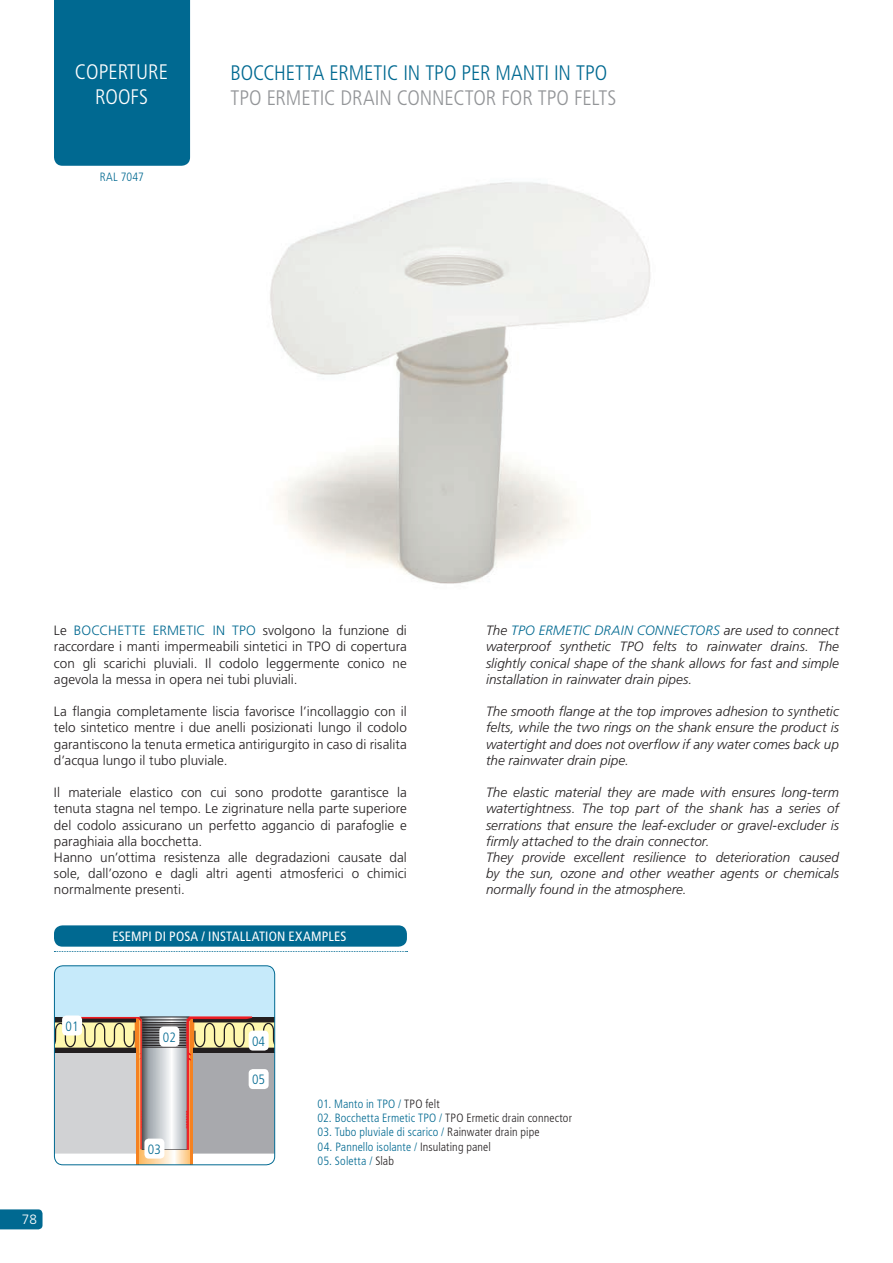
<style>
.page{position:relative;width:893px;height:1263px;background:#fff}
.page>*{position:absolute;margin:0;border:0;box-sizing:border-box;transform-origin:0 0}
.t1{font:300 condensed 21px "Frutiger LT Std";letter-spacing:-.005em;color:#939598}
.t2{font:300 condensed 21px "Frutiger LT Std";letter-spacing:-.005em;color:#006991}
.t3{font:300 condensed 21px/25.2px "Frutiger LT Std";color:#fff;text-align:center}
.t4{font:300 13.5px/16.2px "Frutiger LT Std";color:#231f20;text-align:justify}
.t5{font:italic 300 13.5px/16.2px "Frutiger LT Std";color:#231f20;text-align:justify}
.t6{font:condensed 13.5px "Frutiger LT Std";letter-spacing:.01em;color:#fff}
.t7{font:300 condensed 13.5px "Frutiger LT Std";color:#006991}
.t8{font:300 13.5px "Frutiger LT Std";color:#fff}
.t9{font:300 condensed 12px "Frutiger LT Std";letter-spacing:.01em;color:#006991}
.t10{font:300 condensed 12px "Frutiger LT Std";letter-spacing:.01em;color:#231f20}
.s1{color:#006991}
.s2{color:#231f20}
</style>
<div class="page">
<div style="left:54px;top:966px;width:221px;height:51px;background:#c6eafa"></div>
<svg style="left:54px;top:1016px;width:221px;height:149px;background:#bfb5ab"></svg>
<div style="left:54px;top:965px;width:221px;height:200px;border:1px solid #006991;border-radius:9px"></div>
<img style="left:270px;top:182px;width:381px;height:402px">
<div style="left:62px;top:1015px;width:20px;height:20px;background:#fff;border-radius:4px"></div>
<div style="left:159px;top:1026px;width:20px;height:20px;background:#fff;border-radius:4px"></div>
<div style="left:249px;top:1030px;width:20px;height:20px;background:#fff;border-radius:4px"></div>
<div style="left:249px;top:1069px;width:20px;height:20px;background:#fff;border-radius:4px"></div>
<div style="left:144px;top:1138px;width:20px;height:20px;background:#fff;border-radius:4px"></div>
<svg style="left:0;top:1209px;width:43px;height:20px"></svg>
<div style="left:54px;top:0;width:136px;height:166px;background:#006991"></div>
<div style="left:54px;top:925px;width:353px;height:22px;background:#006991;border-radius:9px"></div>
<svg style="left:54px;top:951px;width:354px;height:1px"></svg>
<h1 class="t3" style="left:75px;top:59px;width:95px">COPERTURE<br>ROOFS</h1>
<p class="t9" style="left:100px;top:170px;width:46px">RAL 7047</p>
<h1 class="t2" style="left:230px;top:60px;width:378px">BOCCHETTA ERMETIC IN TPO PER MANTI IN TPO</h1>
<h1 class="t1" style="left:230px;top:86px;width:387px">TPO ERMETIC DRAIN CONNECTOR FOR TPO FELTS</h1>
<p class="t4" style="left:54px;top:623px;width:354px">Le <span class="s1">BOCCHETTE ERMETIC IN TPO</span> svolgono la funzione di raccordare i manti impermeabili sintetici in TPO di copertura con gli scarichi pluviali. Il codolo leggermente conico ne agevola la messa in opera nei tubi pluviali.</p>
<p class="t4" style="left:54px;top:704px;width:354px">La flangia completamente liscia favorisce l’incollaggio con il telo sintetico mentre i due anelli posizionati lungo il codolo garantiscono la tenuta ermetica antirigurgito in caso di risalita d’acqua lungo il tubo pluviale.</p>
<p class="t4" style="left:54px;top:785px;width:354px;text-align:left">Il materiale elastico con cui sono prodotte garantisce la tenuta stagna nel tempo. Le zigrinature nella parte superiore del codolo assicurano un perfetto aggancio di parafoglie e paraghiaia alla bocchetta.<br>Hanno un’ottima resistenza alle degradazioni causate dal sole, dall’ozono e dagli altri agenti atmosferici o chimici normalmente presenti.</p>
<p class="t6" style="left:112px;top:928px;width:236px">ESEMPI DI POSA / INSTALLATION EXAMPLES</p>
<p class="t5" style="left:486px;top:623px;width:354px">The <span class="s1">TPO ERMETIC DRAIN CONNECTORS</span> are used to connect waterproof synthetic TPO felts to rainwater drains. The slightly conical shape of the shank allows for fast and simple installation in rainwater drain pipes.</p>
<p class="t5" style="left:486px;top:704px;width:354px">The smooth flange at the top improves adhesion to synthetic felts, while the two rings on the shank ensure the product is watertight and does not overflow if any water comes back up the rainwater drain pipe.</p>
<p class="t5" style="left:486px;top:785px;width:354px;text-align:left">The elastic material they are made with ensures long-term watertightness. The top part of the shank has a series of serrations that ensure the leaf-excluder or gravel-excluder is firmly attached to the drain connector.<br>They provide excellent resilience to deterioration caused by the sun, ozone and other weather agents or chemicals normally found in the atmosphere.</p>
<p class="t7" style="left:66px;top:1018px;width:14px">01</p>
<p class="t8" style="left:22px;top:1212px;width:17px">78</p>
<p class="t7" style="left:163px;top:1029px;width:14px">02</p>
<p class="t7" style="left:252px;top:1033px;width:14px">04</p>
<p class="t7" style="left:252px;top:1072px;width:14px">05</p>
<p class="t7" style="left:148px;top:1141px;width:14px">03</p>
<p class="t9" style="left:318px;top:1096px;width:124px">01. Manto in TPO / <span class="s2">TPO felt</span></p>
<p class="t10" style="left:318px;top:1111px;width:256px"><span class="s1">02. Bocchetta Ermetic TPO /</span> TPO Ermetic drain connector</p>
<p class="t9" style="left:318px;top:1125px;width:224px">03. Tubo pluviale di scarico / <span class="s2">Rainwater drain pipe</span></p>
<p class="t9" style="left:318px;top:1140px;width:175px">04. Pannello isolante / <span class="s2">Insulating panel</span></p>
<p class="t9" style="left:318px;top:1154px;width:78px">05. Soletta / <span class="s2">Slab</span></p>
</div>
